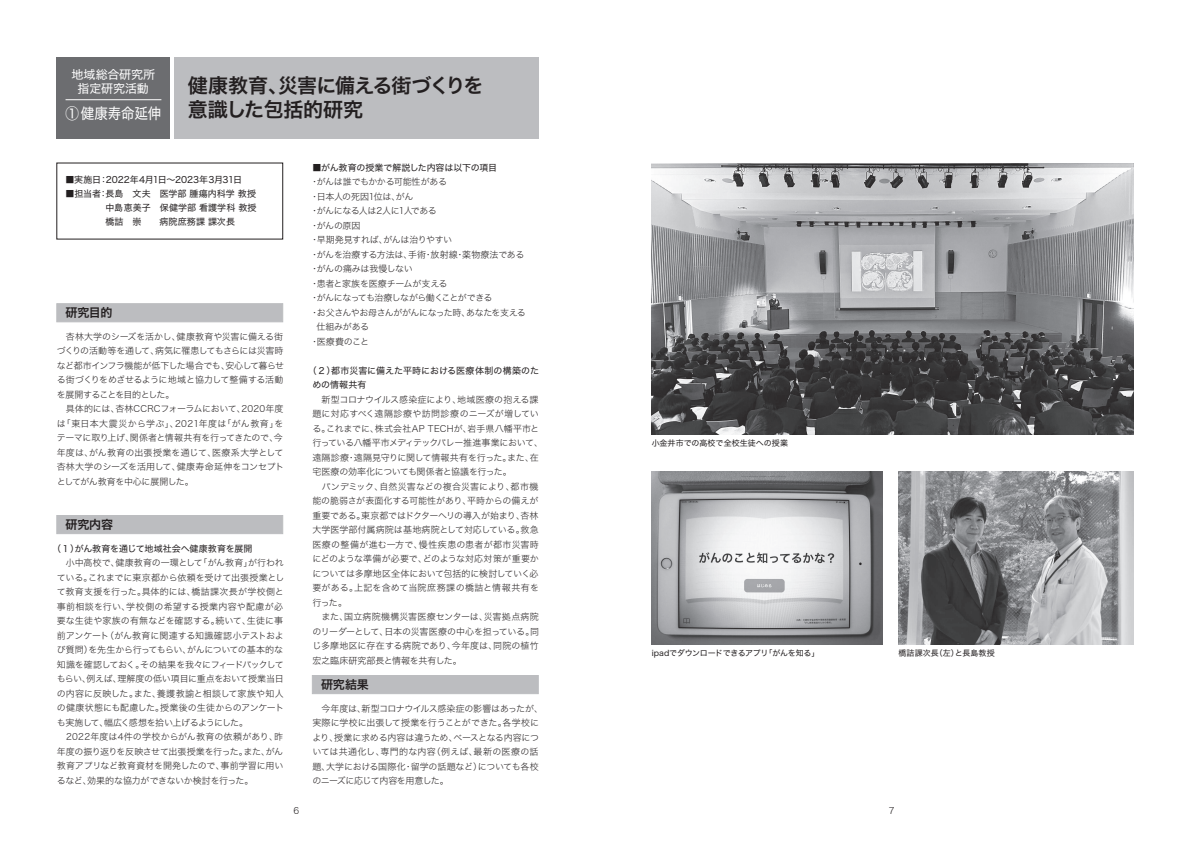
<style>
.page{position:relative;width:1191px;height:842px;background:#fff}
.page>*{position:absolute;margin:0;border:0;box-sizing:border-box;transform-origin:0 0}
.t1{font:20px/24px "Hira Kaku Std W6";letter-spacing:-.03em;color:#231f20}
.t2{font:15px "Hira Kaku Std W4";letter-spacing:-.005em;color:#fff;scale:.9 1}
.t3{font:12px/14px "Hira Kaku Std W4";letter-spacing:-.01em;color:#fff;text-align:center}
.t4{font:12px "Hira Kaku Std W6";letter-spacing:-.01em;color:#231f20}
.t5{font:9px/14.5px "Hira Kaku Std W2";letter-spacing:-.015em;color:#231f20}
.t6{font:9px/14px "Hira Kaku Std W4";color:#231f20;text-align:justify}
.t7{font:9px "Hira Kaku Std W2";letter-spacing:-.035em;color:#231f20}
.t8{font:9px "Hira Kaku Std W2";letter-spacing:-.05em;color:#231f20}
.t9{font:9px "Hira Kaku Std W2";letter-spacing:-.06em;color:#231f20}
.t10{font:9px "Hira Kaku Std W4";letter-spacing:-.02em;color:#231f20}
.t11{font:9px "Hira Kaku Std W2";letter-spacing:-.055em;color:#231f20}
.t12{font:9px "Hira Kaku Std W2";letter-spacing:-.045em;color:#231f20}
.t13{font:8px "Hira Kaku Std W4";letter-spacing:-.03em;color:#231f20}
.t14{font:8px "Hira Kaku Std W4";letter-spacing:-.01em;color:#231f20}
.t15{font:8px "Hira Kaku Std W4";letter-spacing:.015em;color:#231f20}
.s1{font-family:"Koz Go Pr 6 N"}
</style>
<div class="page">
<div style="left:57px;top:57px;width:113px;height:82px;background:#6c6d70"></div>
<div style="left:57px;top:303px;width:226px;height:19px;background:#bcbdc0"></div>
<div style="left:174px;top:57px;width:364px;height:82px;background:#bcbdc0"></div>
<div style="left:57px;top:515px;width:226px;height:19px;background:#bcbdc0"></div>
<hr style="left:66px;top:99px;width:95px;height:1px;background:#fff">
<div style="left:312px;top:675px;width:226px;height:19px;background:#bcbdc0"></div>
<img style="left:652px;top:163px;width:481px;height:271px">
<img style="left:652px;top:471px;width:231px;height:174px">
<img style="left:898px;top:471px;width:235px;height:174px">
<h3 class="t3" style="left:71px;top:67px;width:85px">地域総合研究所指定研究活動</h3>
<h2 class="t2" style="left:66px;top:102px;width:108px">①健康寿命延伸</h2>
<h1 class="t1" style="left:188px;top:74px;width:297px">健康教育、災害に備える街づくりを意識した包括的研究</h1>
<p class="t6" style="left:65px;top:173px;width:178px"><span class="s1">■</span>実施日：2022年4月1日～2023年3月31日</p>
<p class="t6" style="left:65px;top:187px;width:193px"><span class="s1">■</span>担当者：長島　文夫　医学部 腫瘍内科学 教授　　　　中島恵美子　保健学部 看護学科 教授　　　　橋詰　崇　　病院庶務課 課次長</p>
<h3 class="t4" style="left:65px;top:303px;width:48px">研究目的</h3>
<p class="t5" style="left:57px;top:329px;width:229px">　杏林大学のシーズを活かし、健康教育や災害に備える街づくりの活動等を通して、病気に罹患してもさらには災害時など都市インフラ機能が低下した場合でも、安心して暮らせる街づくりをめざせるように地域と協力して整備する活動を展開することを目的とした。<br>　具体的には、杏林CCRCフォーラムにおいて、2020年度は「東日本大震災から学ぶ」、2021年度は「がん教育」をテーマに取り上げ、関係者と情報共有を行ってきたので、今年度は、がん教育の出張授業を通じて、医療系大学として杏林大学のシーズを活用して、健康寿命延伸をコンセプトとしてがん教育を中心に展開した。</p>
<h3 class="t4" style="left:65px;top:515px;width:49px">研究内容</h3>
<p class="t6" style="left:52px;top:541px;width:202px">（１）がん教育を通じて地域社会へ健康教育を展開</p>
<p class="t5" style="left:57px;top:555px;width:229px">　小中高校で、健康教育の一環として「がん教育」が行われている。これまでに東京都から依頼を受けて出張授業として教育支援を行った。具体的には、橋詰課次長が学校側と事前相談を行い、学校側の希望する授業内容や配慮が必要な生徒や家族の有無などを確認する。続いて、生徒に事前アンケート（がん教育に関連する知識確認小テストおよび質問）を先生から行ってもらい、がんについての基本的な知識を確認しておく。その結果を我々にフィードバックしてもらい、例えば、理解度の低い項目に重点をおいて授業当日の内容に反映した。また、養護教諭と相談して家族や知人の健康状態にも配慮した。授業後の生徒からのアンケートも実施して、幅広く感想を拾い上げるようにした。<br>　2022年度は4件の学校からがん教育の依頼があり、昨年度の振り返りを反映させて出張授業を行った。また、がん教育アプリなど教育資材を開発したので、事前学習に用いるなど、効果的な協力ができないか検討を行った。</p>
<p class="t10" style="left:312px;top:161px;width:186px"><span class="s1">■</span>がん教育の授業で解説した内容は以下の項目</p>
<p class="t7" style="left:310px;top:175px;width:138px">・がんは誰でもかかる可能性がある</p>
<p class="t12" style="left:310px;top:190px;width:105px">・日本人の死因1位は、がん</p>
<p class="t11" style="left:310px;top:204px;width:128px">・がんになる人は2人に1人である</p>
<p class="t5" style="left:310px;top:218px;width:52px">・がんの原因</p>
<p class="t7" style="left:310px;top:233px;width:144px">・早期発見すれば、がんは治りやすい</p>
<p class="t5" style="left:310px;top:247px;width:216px">・がんを治療する方法は、手術・放射線・薬物療法である</p>
<p class="t5" style="left:310px;top:262px;width:104px">・がんの痛みは我慢しない</p>
<p class="t5" style="left:310px;top:276px;width:139px">・患者と家族を医療チームが支える</p>
<p class="t9" style="left:310px;top:291px;width:184px">・がんになっても治療しながら働くことができる</p>
<p class="t8" style="left:310px;top:306px;width:217px">・お父さんやお母さんががんになった時、あなたを支える</p>
<p class="t5" style="left:316px;top:320px;width:54px">仕組みがある</p>
<p class="t5" style="left:310px;top:334px;width:60px">・医療費のこと</p>
<p class="t6" style="left:312px;top:363px;width:228px;line-height:14.5px;text-indent:-4px">（２）都市災害に備えた平時における医療体制の構築のための情報共有</p>
<p class="t5" style="left:312px;top:392px;width:232px">　新型コロナウイルス感染症により、地域医療の抱える課題に対応すべく遠隔診療や訪問診療のニーズが増している。これまでに、株式会社AP TECHが、岩手県八幡平市と行っている八幡平市メディテックバレー推進事業において、遠隔診療・遠隔見守りに関して情報共有を行った。また、在宅医療の効率化についても関係者と協議を行った。<br>　パンデミック、自然災害などの複合災害により、都市機能の脆弱さが表面化する可能性があり、平時からの備えが重要である。東京都ではドクターヘリの導入が始まり、杏林大学医学部付属病院は基地病院として対応している。救急医療の整備が進む一方で、慢性疾患の患者が都市災害時にどのような準備が必要で、どのような対応対策が重要かについては多摩地区全体において包括的に検討していく必要がある。上記を含めて当院庶務課の橋詰と情報共有を行った。<br>　また、国立病院機構災害医療センターは、災害拠点病院のリーダーとして、日本の災害医療の中心を担っている。同じ多摩地区に存在する病院であり、今年度は、同院の植竹宏之臨床研究部長と情報を共有した。</p>
<h3 class="t4" style="left:321px;top:675px;width:49px">研究結果</h3>
<p class="t5" style="left:312px;top:701px;width:232px">　今年度は、新型コロナウイルス感染症の影響はあったが、実際に学校に出張して授業を行うことができた。各学校により、授業に求める内容は違うため、ベースとなる内容については共通化し、専門的な内容（例えば、最新の医療の話題、大学における国際化・留学の話題など）についても各校のニーズに応じて内容を用意した。</p>
<p class="t14" style="left:652px;top:437px;width:138px">小金井市での高校で全校生徒への授業</p>
<p class="t13" style="left:652px;top:647px;width:169px">ipadでダウンロードできるアプリ「がんを知る」</p>
<p class="t15" style="left:898px;top:647px;width:98px">橋詰課次長（左）と長島教授</p>
<p class="t5" style="left:294px;top:803px;width:7px">6</p>
<p class="t5" style="left:888px;top:803px;width:7px">7</p>
</div>
